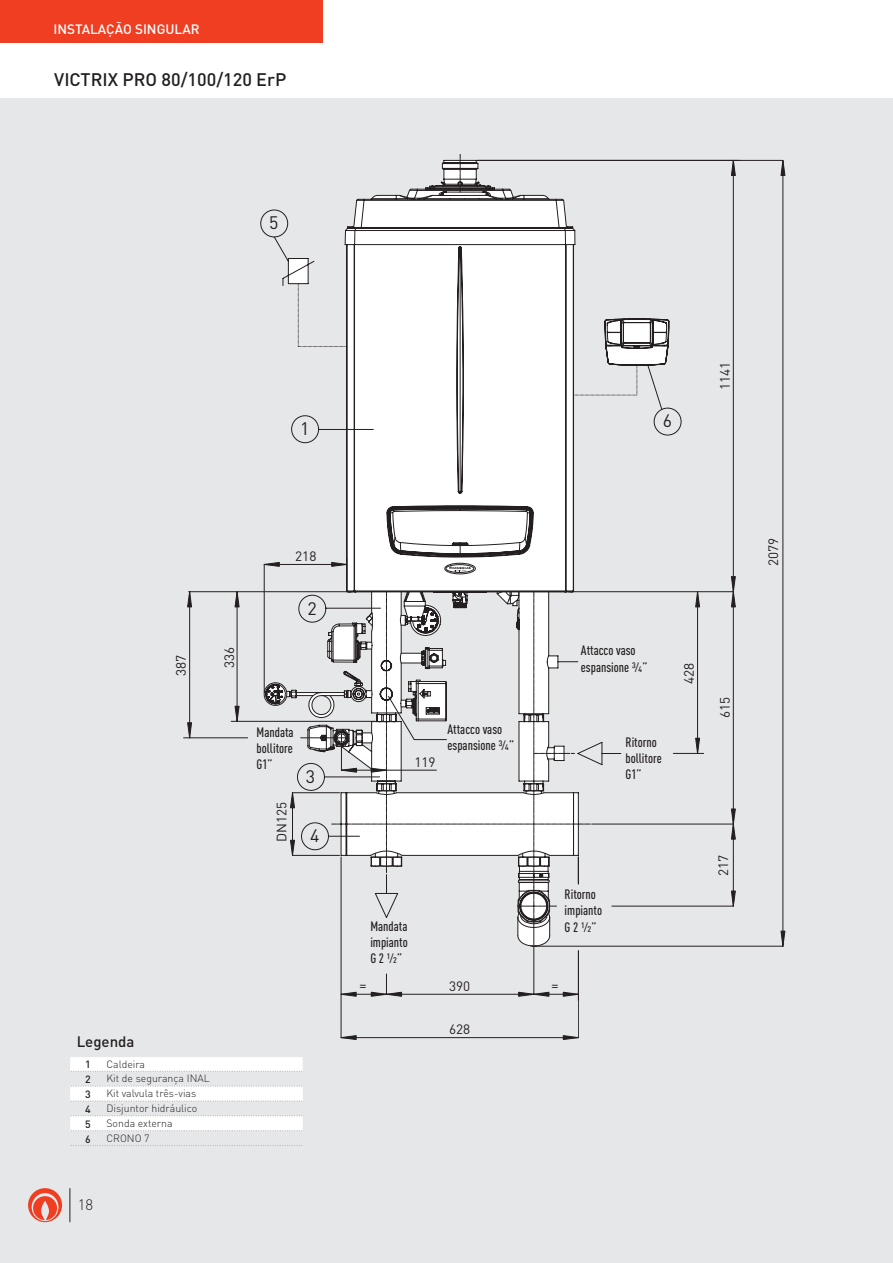
<style>
.page{position:relative;width:893px;height:1263px;background:#fff}
.page>*{position:absolute;margin:0;border:0;box-sizing:border-box;transform-origin:0 0}
.t1{font:500 18px "DIN";color:#231f20}
.t2{font:17.85px "DIN";color:#231f20}
.t3{font:500 15px "DIN";color:#231f20}
.t4{font:300 15px "DIN";color:#231f20}
.t5{font:500 13.5px/16.2px "DIN Cond";color:#231f20}
.t6{font:13.5px "DIN";color:#231f20}
.t7{font:500 13.5px "DIN";color:#fff}
.t8{font:300 10.5px/14.9px "DIN";color:#231f20}
.t9{font:500 10.5px/15px "DIN";color:#231f20;text-align:justify}
</style>
<div class="page">
<div style="left:0;top:98px;width:893px;height:1165px;background:#e6e7e9"></div>
<svg style="left:781px;top:931px;width:4px;height:15px"></svg>
<svg style="left:740px;top:160px;width:45px;height:610px"></svg>
<svg style="left:340px;top:1001px;width:239px;height:39px"></svg>
<svg style="left:183px;top:154px;width:553px;height:847px"></svg>
<svg style="left:70px;top:1057px;width:233px;height:74px"></svg>
<svg style="left:71px;top:1145px;width:232px;height:1px"></svg>
<hr style="left:70px;top:1188px;width:1px;height:34px;background:#231f20">
<svg style="left:28px;top:1188px;width:34px;height:34px"></svg>
<div style="left:0;top:0;width:323px;height:43px;background:#ef3e22"></div>
<p class="t7" style="left:53px;top:21px;width:148px">INSTALAÇÃO SINGULAR</p>
<h1 class="t1" style="left:54px;top:68px;width:234px">VICTRIX PRO 80/100/120 ErP</h1>
<h2 class="t2" style="left:269px;top:211px;width:11px">5</h2>
<h2 class="t2" style="left:300px;top:418px;width:11px">1</h2>
<h2 class="t2" style="left:663px;top:409px;width:11px">6</h2>
<p class="t6" style="left:717px;top:390px;width:30px;rotate:-90deg">1141</p>
<p class="t6" style="left:173px;top:676px;width:23px;rotate:-90deg">387</p>
<p class="t6" style="left:221px;top:668px;width:23px;rotate:-90deg">336</p>
<p class="t6" style="left:295px;top:548px;width:23px">218</p>
<h2 class="t2" style="left:307px;top:597px;width:11px">2</h2>
<p class="t5" style="left:257px;top:724px;width:39px;text-align:justify">Mandata bollitore G1”</p>
<p class="t6" style="left:273px;top:842px;width:42px;rotate:-90deg">DN125</p>
<h2 class="t2" style="left:306px;top:765px;width:11px">3</h2>
<h2 class="t2" style="left:310px;top:825px;width:11px">4</h2>
<p class="t3" style="left:77px;top:1032px;width:59px">Legenda</p>
<p class="t8" style="left:106px;top:1056px;width:105px">Caldeira<br>Kit de segurança INAL<br>Kit valvula três-vias<br>Disjuntor hidráulico<br>Sonda externa<br>CRONO 7</p>
<p class="t9" style="left:85px;top:1056px;width:7px">1<br>2<br>3<br>4<br>5<br>6</p>
<p class="t4" style="left:78px;top:1196px;width:17px">18</p>
<p class="t6" style="left:415px;top:753px;width:23px">119</p>
<p class="t5" style="left:447px;top:720px;width:68px">Attacco vaso espansione ¾”</p>
<p class="t5" style="left:581px;top:642px;width:68px">Attacco vaso espansione ¾”</p>
<p class="t5" style="left:625px;top:734px;width:38px">Ritorno bollitore<br>G1”</p>
<p class="t6" style="left:680px;top:684px;width:23px;rotate:-90deg">428</p>
<p class="t6" style="left:716px;top:718px;width:23px;rotate:-90deg">615</p>
<p class="t5" style="left:370px;top:917px;width:39px;text-align:justify">Mandata impianto G 2 ½”</p>
<p class="t5" style="left:565px;top:886px;width:39px">Ritorno impianto<br>G 2 ½”</p>
<p class="t6" style="left:449px;top:977px;width:23px">390</p>
<p class="t6" style="left:359px;top:977px;width:9px">=</p>
<p class="t6" style="left:551px;top:977px;width:9px">=</p>
<p class="t6" style="left:449px;top:1021px;width:23px">628</p>
<p class="t6" style="left:715px;top:876px;width:23px;rotate:-90deg">217</p>
<p class="t6" style="left:765px;top:566px;width:30px;rotate:-90deg">2079</p>
</div>
